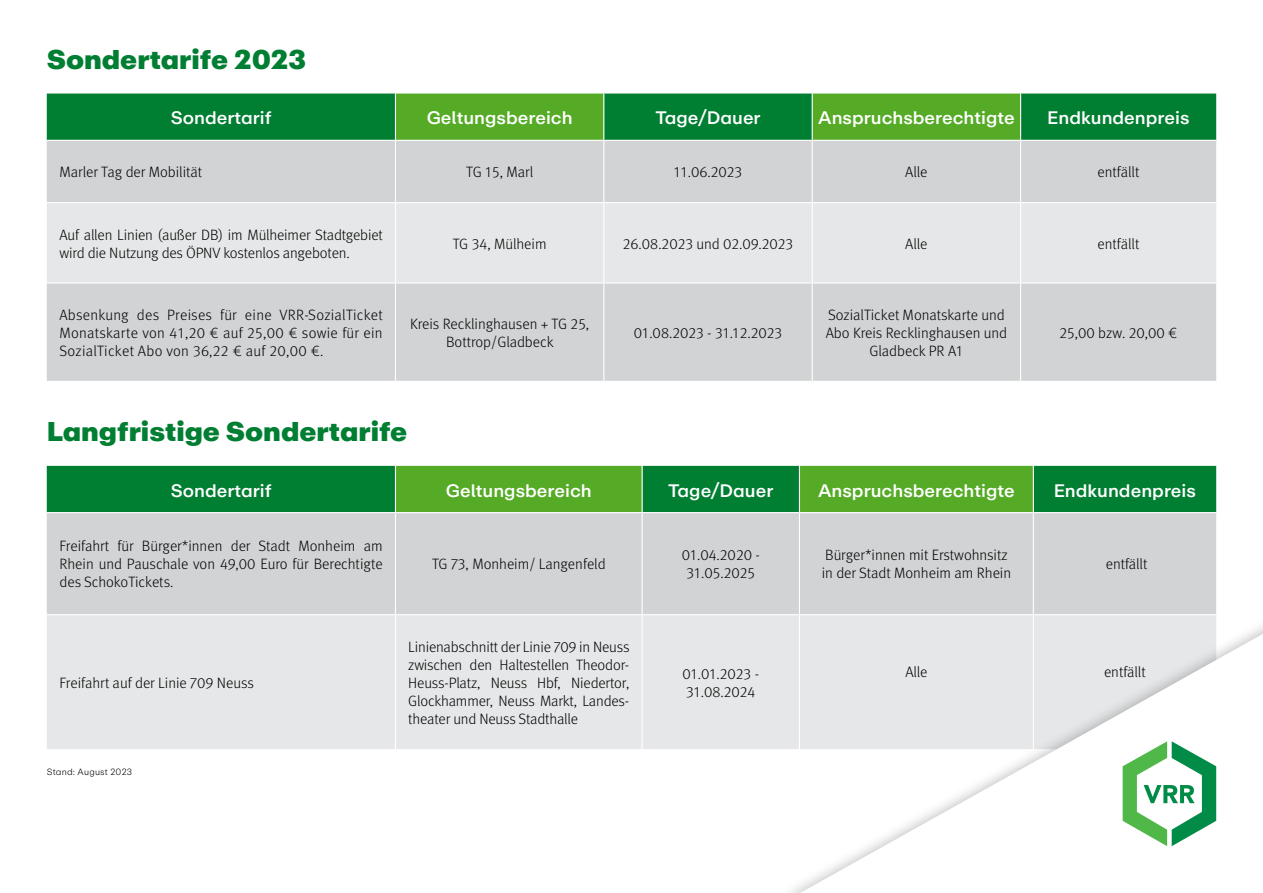
<style>
.page{position:relative;width:1263px;height:893px;background:#fff}
.page>*{position:absolute;margin:0;border:0;box-sizing:border-box;transform-origin:0 0}
.t1{font:900 27px "ABC Repro";color:#007e32}
.t2{font:500 18px "ABC Repro";color:#fff}
.t3{font:300 15px/18px "Meta Pro";color:#000}
.t4{font:300 15px/18px "Meta Pro";letter-spacing:.02em;color:#000}
.t5{font:300 9px "ABC Repro";letter-spacing:.02em;color:#000}
</style>
<div class="page">
<div style="left:47px;top:466px;width:1169px;height:46px;background:#007e32"></div>
<svg style="left:396px;top:466px;width:637px;height:46px"></svg>
<div style="left:47px;top:513px;width:1169px;height:101px;background:#d1d3d4"></div>
<div style="left:47px;top:615px;width:728px;height:134px;background:#e6e7e8"></div>
<hr style="left:395px;top:466px;width:1px;height:46px;background:#fff">
<hr style="left:641px;top:466px;width:2px;height:46px;background:#fff">
<hr style="left:799px;top:466px;width:1px;height:46px;background:#fff">
<hr style="left:1033px;top:466px;width:1px;height:46px;background:#fff">
<hr style="left:395px;top:513px;width:1px;height:101px;background:#fff">
<hr style="left:641px;top:513px;width:2px;height:101px;background:#fff">
<hr style="left:799px;top:513px;width:1px;height:101px;background:#fff">
<hr style="left:1033px;top:513px;width:1px;height:101px;background:#fff">
<hr style="left:395px;top:615px;width:1px;height:134px;background:#fff">
<hr style="left:641px;top:615px;width:2px;height:134px;background:#fff">
<div style="left:47px;top:94px;width:1169px;height:46px;background:#007e32"></div>
<svg style="left:396px;top:94px;width:624px;height:46px"></svg>
<div style="left:47px;top:141px;width:1169px;height:240px;background:#d1d3d4"></div>
<div style="left:47px;top:203px;width:1169px;height:79px;background:#e6e7e8"></div>
<hr style="left:395px;top:94px;width:1px;height:46px;background:#fff">
<hr style="left:603px;top:94px;width:1px;height:46px;background:#fff">
<hr style="left:812px;top:94px;width:1px;height:46px;background:#fff">
<hr style="left:1020px;top:94px;width:1px;height:46px;background:#fff">
<hr style="left:395px;top:141px;width:1px;height:61px;background:#fff">
<hr style="left:603px;top:141px;width:1px;height:61px;background:#fff">
<hr style="left:812px;top:141px;width:1px;height:61px;background:#fff">
<hr style="left:1020px;top:141px;width:1px;height:61px;background:#fff">
<hr style="left:47px;top:202px;width:348px;height:1px;background:#fff">
<hr style="left:395px;top:202px;width:209px;height:1px;background:#fff">
<hr style="left:395px;top:203px;width:1px;height:79px;background:#fff">
<hr style="left:604px;top:202px;width:208px;height:1px;background:#fff">
<hr style="left:603px;top:203px;width:1px;height:79px;background:#fff">
<hr style="left:812px;top:202px;width:208px;height:1px;background:#fff">
<hr style="left:812px;top:203px;width:1px;height:79px;background:#fff">
<hr style="left:1020px;top:202px;width:196px;height:1px;background:#fff">
<hr style="left:1020px;top:203px;width:1px;height:79px;background:#fff">
<hr style="left:47px;top:282px;width:348px;height:2px;background:#fff">
<hr style="left:395px;top:282px;width:209px;height:2px;background:#fff">
<hr style="left:395px;top:284px;width:1px;height:97px;background:#fff">
<hr style="left:604px;top:282px;width:208px;height:2px;background:#fff">
<hr style="left:603px;top:284px;width:1px;height:97px;background:#fff">
<hr style="left:812px;top:282px;width:208px;height:2px;background:#fff">
<hr style="left:812px;top:284px;width:1px;height:97px;background:#fff">
<hr style="left:1020px;top:282px;width:196px;height:2px;background:#fff">
<hr style="left:1020px;top:284px;width:1px;height:97px;background:#fff">
<div style="left:775px;top:607px;width:488px;height:286px;background:#000;opacity:.3"></div>
<svg style="left:800px;top:634px;width:463px;height:259px"></svg>
<svg style="left:1123px;top:741px;width:93px;height:105px"></svg>
<h1 class="t1" style="left:47px;top:41px;width:261px">Sondertarife 2023</h1>
<p class="t2" style="left:171px;top:106px;width:102px">Sondertarif</p>
<p class="t3" style="left:60px;top:162px;width:144px">Marler Tag der Mobilität</p>
<p class="t3" style="left:60px;top:225px;width:325px">Auf allen Linien (außer DB) im Mülheimer Stadtgebiet</p>
<p class="t3" style="left:60px;top:243px;width:292px">wird die Nutzung des ÖPNV kostenlos angeboten.</p>
<p class="t2" style="left:427px;top:106px;width:147px">Geltungsbereich</p>
<p class="t3" style="left:466px;top:162px;width:69px">TG 15, Marl</p>
<p class="t3" style="left:453px;top:234px;width:95px">TG 34, Mülheim</p>
<p class="t4" style="left:60px;top:305px;width:325px">Absenkung<br>Monatskarte von 41,20 € auf 25,00 € sowie für ein<br>SozialTicket Abo von 36,22 € auf 20,00 €.</p>
<p class="t3" style="left:410px;top:314px;width:181px">Kreis Recklinghausen + TG 25,</p>
<p class="t4" style="left:280px;top:305px;width:105px">VRR-SozialTicket</p>
<p class="t3" style="left:137px;top:305px;width:24px">des</p>
<p class="t3" style="left:220px;top:305px;width:18px">für</p>
<p class="t4" style="left:167px;top:305px;width:46px">Preises</p>
<p class="t3" style="left:245px;top:305px;width:28px">eine</p>
<p class="t3" style="left:446px;top:332px;width:109px">Bottrop/Gladbeck</p>
<h1 class="t1" style="left:47px;top:413px;width:362px">Langfristige Sondertarife</h1>
<p class="t2" style="left:171px;top:479px;width:102px">Sondertarif</p>
<p class="t2" style="left:446px;top:479px;width:147px">Geltungsbereich</p>
<p class="t2" style="left:655px;top:106px;width:107px">Tage/Dauer</p>
<p class="t3" style="left:674px;top:162px;width:70px">11.06.2023</p>
<p class="t3" style="left:623px;top:234px;width:172px">26.08.2023 und 02.09.2023</p>
<p class="t3" style="left:634px;top:323px;width:150px">01.08.2023 - 31.12.2023</p>
<p class="t2" style="left:668px;top:479px;width:107px">Tage/Dauer</p>
<p class="t3" style="left:60px;top:536px;width:325px">Freifahrt<br>Rhein und Pauschale von 49,00 Euro für Berechtigte des SchokoTickets.</p>
<p class="t3" style="left:682px;top:545px;width:80px">01.04.2020 -</p>
<p class="t3" style="left:298px;top:536px;width:58px">Monheim</p>
<p class="t3" style="left:231px;top:536px;width:21px">der</p>
<p class="t3" style="left:259px;top:536px;width:33px">Stadt</p>
<p class="t3" style="left:118px;top:536px;width:18px">für</p>
<p class="t3" style="left:142px;top:536px;width:82px">Bürger*innen</p>
<p class="t3" style="left:364px;top:536px;width:20px">am</p>
<p class="t3" style="left:432px;top:554px;width:175px">TG 73, Monheim/ Langenfeld</p>
<p class="t3" style="left:686px;top:563px;width:70px">31.05.2025</p>
<p class="t2" style="left:818px;top:106px;width:198px">Anspruchsberechtigte</p>
<p class="t3" style="left:905px;top:162px;width:24px">Alle</p>
<p class="t3" style="left:905px;top:234px;width:24px">Alle</p>
<p class="t3" style="left:826px;top:305px;width:183px;text-align:center">SozialTicket Monatskarte und<br>Abo Kreis Recklinghausen und<br>Gladbeck PR 1A</p>
<p class="t2" style="left:818px;top:479px;width:198px">Anspruchsberechtigte</p>
<p class="t3" style="left:825px;top:545px;width:184px">Bürger*innen mit Erstwohnsitz</p>
<p class="t3" style="left:822px;top:563px;width:191px">in der Stadt Monheim am Rhein</p>
<p class="t2" style="left:1047px;top:106px;width:144px">Endkundenpreis</p>
<p class="t3" style="left:1097px;top:162px;width:43px">entfällt</p>
<p class="t3" style="left:1097px;top:234px;width:43px">entfällt</p>
<p class="t3" style="left:1059px;top:323px;width:119px">25,00 bzw. 20,00 €</p>
<p class="t2" style="left:1054px;top:479px;width:144px">Endkundenpreis</p>
<p class="t3" style="left:1106px;top:554px;width:43px">entfällt</p>
<p class="t3" style="left:60px;top:673px;width:196px">Freifahrt auf der Linie 709 Neuss</p>
<p class="t5" style="left:47px;top:766px;width:87px">Stand: August 2023</p>
<p class="t3" style="left:408px;top:637px;width:223px">Linienabschnitt der Linie 709 in Neuss</p>
<p class="t3" style="left:571px;top:673px;width:60px">Niedertor,</p>
<p class="t3" style="left:408px;top:655px;width:56px">zwischen</p>
<p class="t3" style="left:576px;top:655px;width:55px">Theodor-</p>
<p class="t3" style="left:470px;top:655px;width:24px">den</p>
<p class="t3" style="left:499px;top:655px;width:71px">Haltestellen</p>
<p class="t3" style="left:537px;top:673px;width:25px">Hbf,</p>
<p class="t3" style="left:408px;top:673px;width:74px">Heuss-Platz,</p>
<p class="t3" style="left:491px;top:673px;width:38px">Neuss</p>
<p class="t3" style="left:408px;top:691px;width:223px">Glockhammer, Neuss Markt, Landes-</p>
<p class="t3" style="left:408px;top:709px;width:171px">theater und Neuss Stadthalle</p>
<p class="t3" style="left:682px;top:664px;width:78px">01.01.2023 -<br>31.08.2024</p>
<p class="t3" style="left:1104px;top:662px;width:43px">entfällt</p>
<p class="t3" style="left:905px;top:662px;width:24px">Alle</p>
</div>
